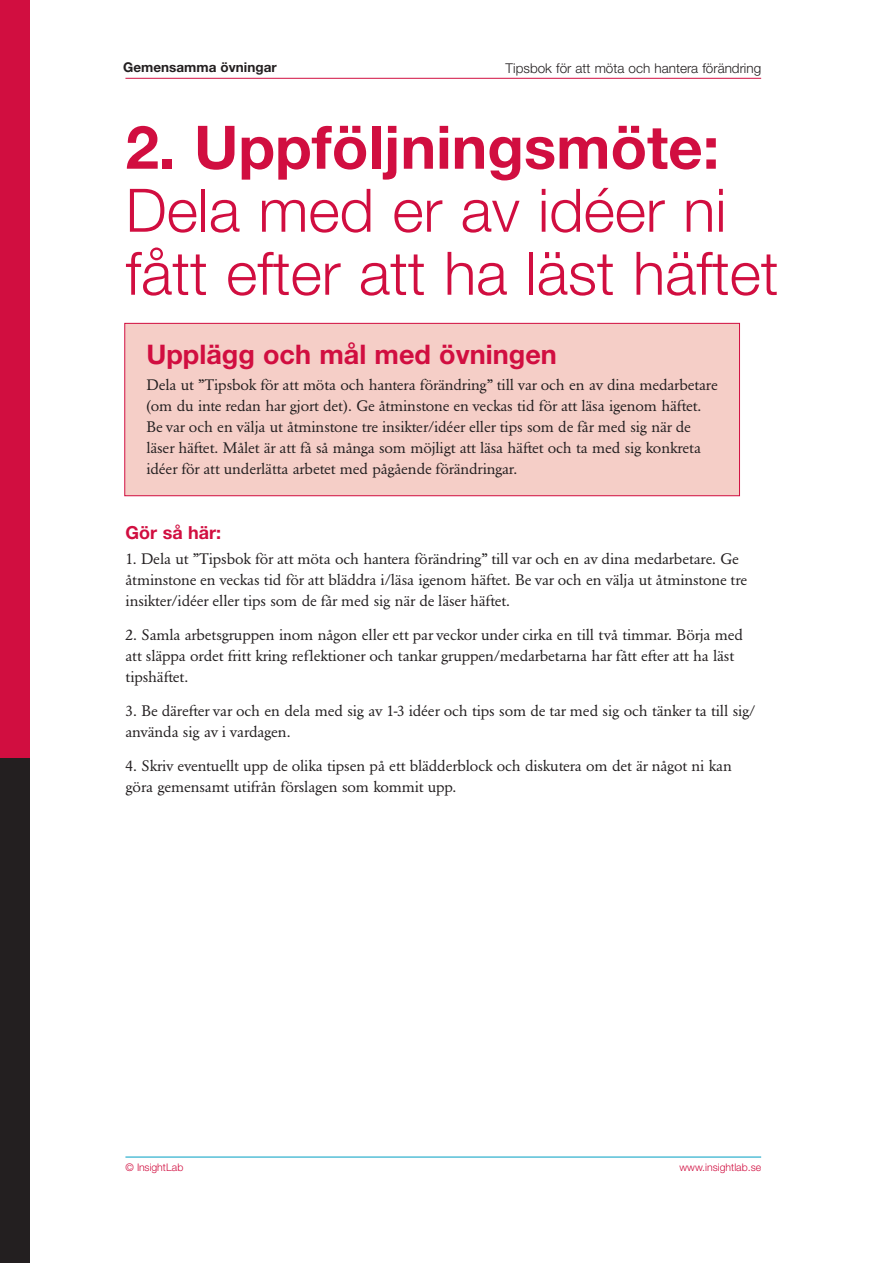
<style>
.page{position:relative;width:893px;height:1263px;background:#fff}
.page>*{position:absolute;margin:0;border:0;box-sizing:border-box;transform-origin:0 0}
.R1{font:300 60px/63px "Helvetica Neue LT Pro";color:#d10e40}
.R2{font:700 27px "Helvetica Neue LT Pro";color:#d10e40}
.Mellanrubrik{font:700 18px "Helvetica Neue LT Pro";color:#d10e40}
.brödtext{font:15px/21px "Garamond Berth BQ";letter-spacing:-.01em;color:#231f20;scale:1.05 1}
.t1{font:300 13.5px "Helvetica Neue LT Pro";color:#231f20}
.t2{font:700 13.5px "Helvetica Neue LT Pro";color:#231f20}
.t3{font:300 10.5px "Helvetica Neue LT Pro";color:#d10e40}
.s1{font-weight:700}
</style>
<div class="page">
<hr style="left:125px;top:1157px;width:636px;height:1px;background:#009fc3">
<hr style="left:125px;top:78px;width:636px;height:1px;background:#d10e40">
<div style="left:0;top:0;width:30px;height:777px;background:#d10e40"></div>
<div style="left:0;top:758px;width:30px;height:505px;background:#231f20"></div>
<div style="left:125px;top:323px;width:614px;height:173px;background:#f5cec7"></div>
<div style="left:124px;top:323px;width:616px;height:173px;border:1px solid #d10e40"></div>
<p class="t2" style="left:123px;top:59px;width:155px">Gemensamma övningar</p>
<p class="t1" style="left:505px;top:60px;width:257px">Tipsbok för att möta och hantera förändring</p>
<p class="R1" style="left:126px;top:115px;width:654px"><span class="s1">2. Uppföljningsmöte:<br></span>Dela med er av idéer ni fått efter att ha läst häftet</p>
<p class="R2" style="left:146px;top:338px;width:412px">Upplägg och mål med övningen</p>
<p class="brödtext" style="left:146px;top:374px;width:546px">Dela ut ”Tipsbok för att möta och hantera förändring” till var och en av dina medarbetare (om du inte redan har gjort det). Ge åtminstone en veckas tid för att läsa igenom häftet.<br>Be var och en välja ut åtminstone tre insikter/idéer eller tips som de får med sig när de läser häftet. Målet är att få så många som möjligt att läsa häftet och ta med sig konkreta idéer för att underlätta arbetet med pågående förändringar.</p>
<p class="Mellanrubrik" style="left:126px;top:521px;width:97px">Gör så här:</p>
<p class="brödtext" style="left:126px;top:549px;width:594px">1. Dela ut ”Tipsbok för att möta och hantera förändring” till var och en av dina medarbetare. Ge åtminstone en veckas tid för att bläddra i/läsa igenom häftet. Be var och en välja ut åtminstone tre insikter/idéer eller tips som de får med sig när de läser häftet.</p>
<p class="brödtext" style="left:126px;top:624px;width:590px">2. Samla arbetsgruppen inom någon eller ett par veckor under cirka en till två timmar. Börja med att släppa ordet fritt kring reflektioner och tankar gruppen/medarbetarna har fått efter att ha läst tipshäftet.</p>
<p class="brödtext" style="left:126px;top:700px;width:601px">3. Be därefter var och en dela med sig av 1-3 idéer och tips som de tar med sig och tänker ta till sig/ använda sig av i vardagen.</p>
<p class="brödtext" style="left:126px;top:755px;width:579px">4. Skriv eventuellt upp de olika tipsen på ett blädderblock och diskutera om det är något ni kan göra gemensamt utifrån förslagen som kommit upp.</p>
<p class="t3" style="left:125px;top:1161px;width:59px">© InsightLab</p>
<p class="t3" style="left:679px;top:1161px;width:83px">www.insightlab.se</p>
</div>
